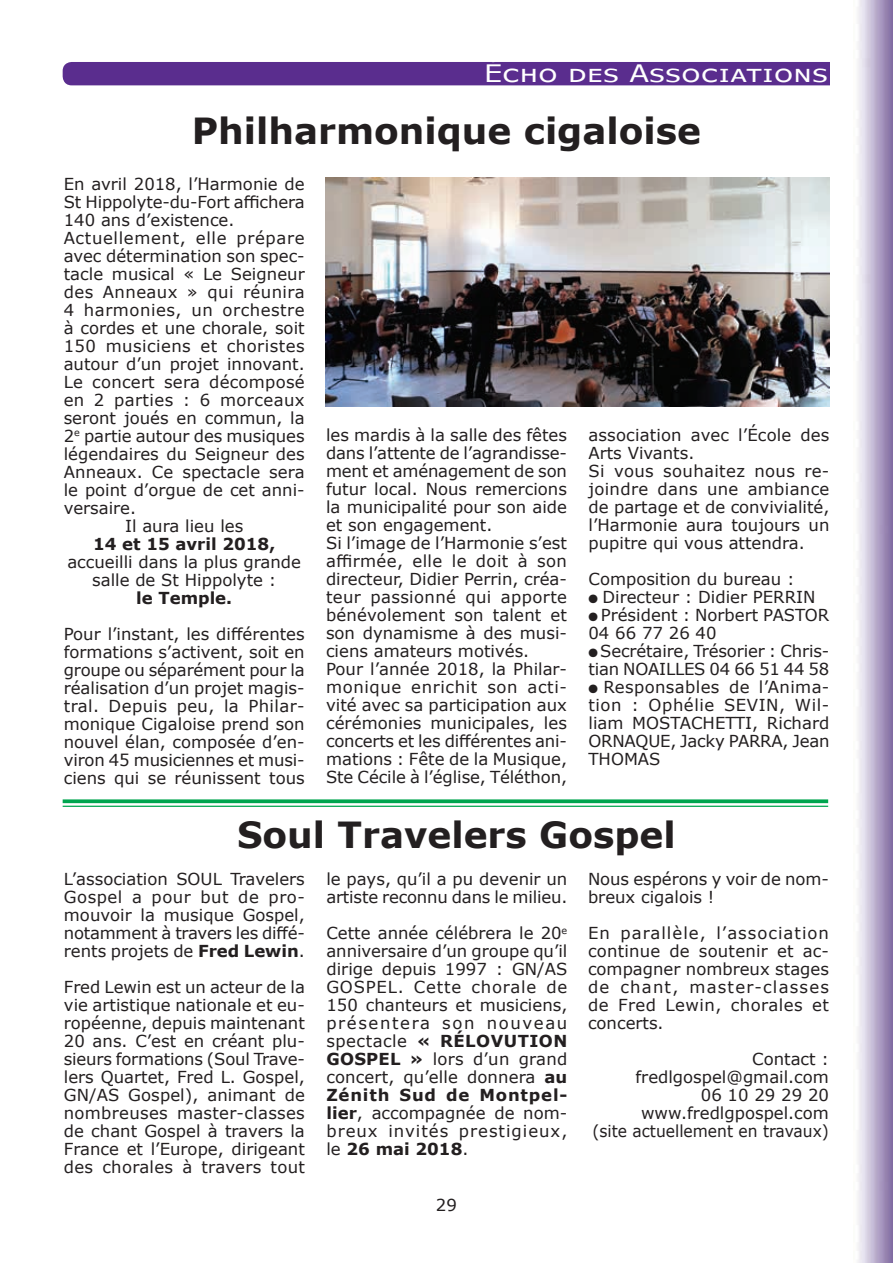
<style>
.page{position:relative;width:893px;height:1263px;background:#fff}
.page>*{position:absolute;margin:0;border:0;box-sizing:border-box;transform-origin:0 0}
.t1{font:700 36px "Verdana";color:#231f20}
.t2{font:24px "Verdana";color:#fff;scale:1.2 1}
.t3{font:16.5px/18px "Verdana";color:#231f20;text-align:justify}
.t4{font:16.5px "Verdana";letter-spacing:.025em;color:#231f20}
.t5{font:700 16.5px "Verdana";color:#231f20}
.t6{font:16.5px "Verdana";letter-spacing:.04em;color:#231f20}
.t7{font:16.5px "Verdana";letter-spacing:.03em;color:#231f20}
.s1{font-weight:700}
</style>
<div class="page">
<div style="left:63px;top:62px;width:784px;height:23px;background:#5a2d8e;border-radius:9px"></div>
<div style="left:830px;top:56px;width:22px;height:38px;background:#fff"></div>
<img style="left:326px;top:177px;width:503px;height:230px">
<svg style="left:63px;top:799px;width:765px;height:4px;background:#1aae61"></svg>
<hr style="left:63px;top:806px;width:765px;height:1px;background:#00a54f">
<h2 class="t2" style="left:484px;top:57px;width:288px">Écho des Associations</h2>
<h1 class="t1" style="left:192px;top:105px;width:511px">Philharmonique cigaloise</h1>
<p class="t3" style="left:64px;top:175px;width:242px">En avril 2018, l’Harmonie de</p>
<p class="t3" style="left:64px;top:193px;width:242px">St Hippolyte-du-Fort affichera</p>
<p class="t3" style="left:64px;top:211px;width:172px">140 ans d’existence.</p>
<p class="t6" style="left:64px;top:226px;width:242px">Actuellement, elle prépare</p>
<p class="t3" style="left:64px;top:247px;width:242px">avec détermination son spec-</p>
<p class="t3" style="left:64px;top:265px;width:242px">tacle musical « Le Seigneur</p>
<p class="t4" style="left:64px;top:280px;width:242px">des Anneaux » qui réunira</p>
<p class="t7" style="left:64px;top:298px;width:242px">4 harmonies, un orchestre</p>
<p class="t3" style="left:64px;top:319px;width:242px">à cordes et une chorale, soit</p>
<p class="t4" style="left:64px;top:334px;width:242px">150 musiciens et choristes</p>
<p class="t3" style="left:64px;top:355px;width:242px">autour d’un projet innovant.</p>
<p class="t3" style="left:64px;top:373px;width:243px">Le concert sera décomposé</p>
<p class="t4" style="left:64px;top:388px;width:242px">en 2 parties : 6 morceaux</p>
<p class="t3" style="left:64px;top:409px;width:242px">seront joués en commun, la</p>
<p class="t3" style="left:64px;top:427px;width:242px">2<sup>e</sup> partie autour des musiques</p>
<p class="t3" style="left:64px;top:445px;width:242px">légendaires du Seigneur des</p>
<p class="t3" style="left:64px;top:463px;width:242px">Anneaux. Ce spectacle sera</p>
<p class="t3" style="left:64px;top:481px;width:242px">le point d’orgue de cet anni-</p>
<p class="t3" style="left:64px;top:499px;width:74px">versaire.</p>
<p class="t3" style="left:125px;top:517px;width:120px">Il aura lieu les</p>
<p class="t5" style="left:93px;top:532px;width:184px">14 et 15 avril 2018,</p>
<p class="t3" style="left:67px;top:553px;width:235px;text-align:center">accueilli dans la plus grande salle de St Hippolyte :</p>
<p class="t5" style="left:136px;top:586px;width:97px">le Temple.</p>
<p class="t3" style="left:64px;top:625px;width:242px">Pour l’instant, les différentes formations s’activent, soit en groupe ou séparément pour la réalisation d’un projet magis&shy;tral. Depuis peu, la Philar&shy;monique Cigaloise prend son nouvel élan, composée d’en&shy;viron 45 musiciennes et musi&shy;ciens qui se réunissent tous</p>
<p class="t3" style="left:326px;top:426px;width:242px;text-align:left">les mardis à la salle des fêtes dans l’attente de l’agrandisse&shy;ment et aménagement de son futur local. Nous remercions la municipalité pour son aide et son engagement.<br>Si l’image de l’Harmonie s’est affirmée, elle le doit à son directeur, Didier Perrin, créa&shy;teur passionné qui apporte bénévolement son talent et son dynamisme à des musi&shy;ciens amateurs motivés.<br>Pour l’année 2018, la Philar&shy;monique enrichit son acti&shy;vité avec sa participation aux cérémonies municipales, les concerts et les différentes ani&shy;mations : Fête de la Musique,<br>Ste Cécile à l’église, Téléthon,</p>
<p class="t3" style="left:588px;top:426px;width:242px;text-align:left">association avec l’École des<br>Arts Vivants.<br>Si vous souhaitez nous re&shy;joindre dans une ambiance de partage et de convivialité, l’Harmonie aura toujours un pupitre qui vous attendra.</p>
<p class="t3" style="left:588px;top:570px;width:208px">Composition du bureau :</p>
<p class="t3" style="left:588px;top:588px;width:229px">● Directeur : Didier PERRIN</p>
<p class="t3" style="left:588px;top:606px;width:242px">● Président : Norbert PASTOR<br>04 66 77 26 40</p>
<p class="t3" style="left:588px;top:642px;width:242px">● Secrétaire, Trésorier : Chris&shy;tian NOAILLES 04 66 51 44 58</p>
<p class="t3" style="left:588px;top:678px;width:242px">● Responsables de l’Anima&shy;tion : Ophélie SEVIN, Wil&shy;liam MOSTACHETTI, Richard ORNAQUE, Jacky PARRA, Jean THOMAS</p>
<h1 class="t1" style="left:237px;top:809px;width:440px">Soul Travelers Gospel</h1>
<p class="t3" style="left:64px;top:870px;width:242px">L’association SOUL Travelers Gospel a pour but de pro&shy;mouvoir la musique Gospel, notamment à travers les diffé&shy;rents projets de <span class="s1">Fred Lewin</span>.</p>
<p class="t3" style="left:64px;top:978px;width:243px">Fred Lewin est un acteur de la vie artistique nationale et eu&shy;ropéenne, depuis maintenant 20 ans. C’est en créant plu&shy;sieurs formations (Soul Trave&shy;lers Quartet, Fred L. Gospel, GN/AS Gospel), animant de nombreuses master-classes de chant Gospel à travers la France et l’Europe, dirigeant des chorales à travers tout</p>
<p class="t3" style="left:588px;top:870px;width:242px">Nous espérons y voir de nom&shy;breux cigalois !</p>
<p class="t3" style="left:588px;top:924px;width:242px">En parallèle, l’association continue de soutenir et ac&shy;compagner nombreux stages de chant, master-classes de Fred Lewin, chorales et concerts.</p>
<p class="t3" style="left:592px;top:1050px;width:238px;text-align:right">Contact : fredlgospel@gmail.com<br>06 10 29 29 20 www.fredlgpospel.com<br>(site actuellement en travaux)</p>
<p class="t3" style="left:326px;top:870px;width:242px">le pays, qu’il a pu devenir un artiste reconnu dans le milieu.</p>
<p class="t3" style="left:326px;top:924px;width:242px">Cette année célébrera le 20<sup>e </sup>anniversaire d’un groupe qu’il dirige depuis 1997 : GN/AS GOSPEL. Cette chorale de 150 chanteurs et musiciens, présentera son nouveau spectacle <span class="s1">« RÉLOVUTION GOSPEL »</span> lors d’un grand concert, qu’elle donnera <span class="s1">au Zénith Sud de Montpel&shy;lier</span>, accompagnée de nom&shy;breux invités prestigieux, le <span class="s1">26 mai 2018</span>.</p>
<p class="t3" style="left:436px;top:1195px;width:22px">29</p>
</div>
